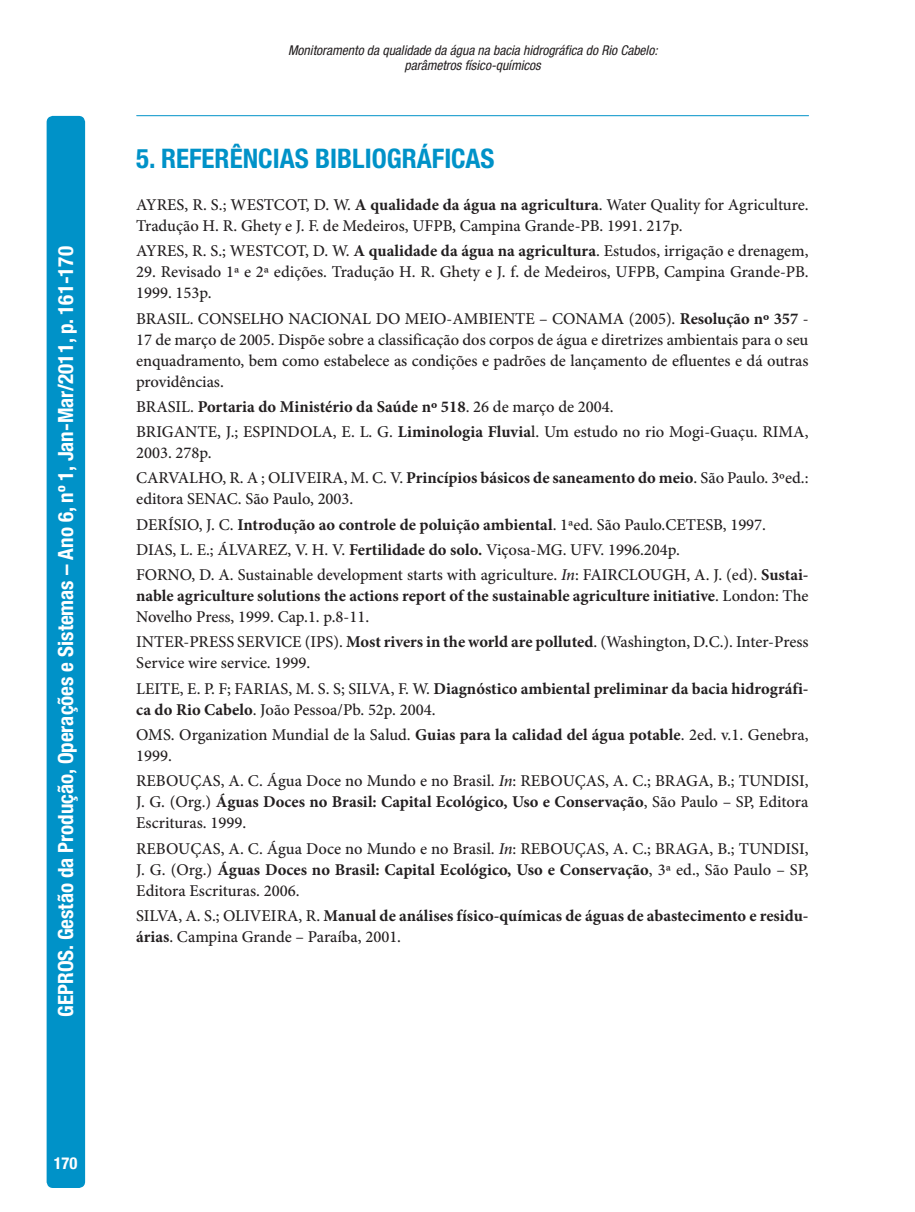
<style>
.page{position:relative;width:915px;height:1212px;background:#fff}
.page>*{position:absolute;margin:0;border:0;box-sizing:border-box;transform-origin:0 0}
.t1{font:700 condensed 27px "Helvetica Neue LT Std";color:#0092c8}
.t2{font:700 condensed 21px "Helvetica Neue LT Std";color:#fff}
.t3{font:500 16.5px/21px "Minion Pro";color:#231f20}
.t4{font:700 16.5px/21px "Minion Pro";color:#231f20}
.t5{font:700 condensed 16.5px "Helvetica Neue LT Std";color:#fff}
.t6{font:italic condensed 13.5px/15px "Helvetica Neue LT Std";color:#231f20;text-align:center}
.s1{font-weight:700}
.s2{font-style:italic}
.s3{font-weight:500}
</style>
<div class="page">
<div style="left:47px;top:116px;width:38px;height:1072px;background:#0092c8"></div>
<hr style="left:137px;top:115px;width:671px;height:1px;background:#0092c8">
<p class="t2" style="left:53px;top:1016px;width:772px;rotate:-90deg">GEPROS. Gestão da Produção, Operações e Sistemas – Ano 6, nº 1, Jan-Mar/2011, p. 161-170</p>
<p class="t5" style="left:54px;top:1153px;width:25px">170</p>
<p class="t6" style="left:288px;top:43px;width:371px">Monitoramento da qualidade da água na bacia hidrográfica do Rio Cabelo: parâmetros físico-químicos</p>
<h1 class="t1" style="left:136px;top:142px;width:359px">5. REFERÊNCIAS BIBLIOGRÁFICAS</h1>
<p class="t3" style="left:136px;top:195px;width:673px">AYRES, R. S.; WESTCOT, D. W. <span class="s1">A qualidade da água na agricultura</span>. Water Quality for Agriculture.<br>Tradução H. R. Ghety e J. F. de Medeiros, UFPB, Campina Grande-PB. 1991. 217p.</p>
<p class="t3" style="left:136px;top:241px;width:673px">AYRES, R. S.; WESTCOT, D. W. <span class="s1">A qualidade da água na agricultura</span>. Estudos, irrigação e drenagem,</p>
<p class="t3" style="left:136px;top:262px;width:673px">29. Revisado 1ª e 2ª edições. Tradução H. R. Ghety e J. f. de Medeiros, UFPB, Campina Grande-PB.<br>1999. 153p.</p>
<p class="t3" style="left:136px;top:309px;width:673px;text-align:justify">BRASIL. CONSELHO NACIONAL DO MEIO-AMBIENTE – CONAMA (2005). <span class="s1">Resolução nº 357</span> - 17 de março de 2005. Dispõe sobre a classificação dos corpos de água e diretrizes ambientais para o seu enquadramento, bem como estabelece as condições e padrões de lançamento de efluentes e dá outras providências.</p>
<p class="t3" style="left:136px;top:395px;width:673px;line-height:25.2px">BRASIL. <span class="s1">Portaria do Ministério da Saúde nº 518</span>. 26 de março de 2004.<br>BRIGANTE, J.; ESPINDOLA, E. L. G. <span class="s1">Liminologia Fluvia</span>l. Um estudo no rio Mogi-Guaçu. RIMA,</p>
<p class="t3" style="left:136px;top:441px;width:673px;line-height:25.2px">2003. 278p.<br>CARVALHO, R. A ; OLIVEIRA, M. C. V. <span class="s1">Princípios básicos de saneamento do meio</span>. São Paulo. 3ºed.:</p>
<p class="t3" style="left:136px;top:487px;width:673px;line-height:25.2px">editora SENAC. São Paulo, 2003.<br>DERÍSIO, J. C. <span class="s1">Introdução ao controle de poluição ambiental</span>. 1ªed. São Paulo.CETESB, 1997.<br>DIAS, L. E.; ÁLVAREZ, V. H. V. <span class="s1">Fertilidade do solo.</span> Viçosa-MG. UFV. 1996.204p.<br>FORNO, D. A. Sustainable development starts with agriculture. <span class="s2">In</span>: FAIRCLOUGH, A. J. (ed). <span class="s1">Sustai-</span></p>
<p class="t4" style="left:136px;top:586px;width:673px">nable agriculture solutions the actions report of the sustainable agriculture initiative<span class="s3">. London: The<br>Novelho Press, 1999. Cap.1. p.8-11.</span></p>
<p class="t3" style="left:136px;top:632px;width:673px">INTER-PRESS SERVICE (IPS). <span class="s1">Most rivers in the world are polluted</span>. (Washington, D.C.). Inter-Press<br>Service wire service. 1999.</p>
<p class="t4" style="left:136px;top:679px;width:673px"><span class="s3">LEITE, E. P. F; FARIAS, M. S. S; SILVA, F. W.</span> Diagnóstico ambiental preliminar da bacia hidrográfi&shy;ca do Rio Cabelo<span class="s3">. João Pessoa/Pb. 52p. 2004.</span></p>
<p class="t3" style="left:136px;top:725px;width:673px">OMS. Organization Mundial de la Salud. <span class="s1">Guias para la calidad del água potable</span>. 2ed. v.1. Genebra,<br>1999.</p>
<p class="t3" style="left:136px;top:771px;width:673px;text-align:justify">REBOUÇAS, A. C. Água Doce no Mundo e no Brasil. <span class="s2">In</span>: REBOUÇAS, A. C.; BRAGA, B.; TUNDISI, J. G. (Org.) <span class="s1">Águas Doces no Brasil: Capital Ecológico, Uso e Conservação</span>, São Paulo – SP, Editora Escrituras. 1999.</p>
<p class="t3" style="left:136px;top:838px;width:673px;text-align:justify">REBOUÇAS, A. C. Água Doce no Mundo e no Brasil. <span class="s2">In</span>: REBOUÇAS, A. C.; BRAGA, B.; TUNDISI, J. G. (Org.) <span class="s1">Águas Doces no Brasil: Capital Ecológico, Uso e Conservação</span>, 3ª ed., São Paulo – SP, Editora Escrituras. 2006.</p>
<p class="t4" style="left:136px;top:906px;width:673px"><span class="s3">SILVA, A. S.; OLIVEIRA, R.</span> Manual de análises físico-químicas de águas de abastecimento e residu&shy;árias<span class="s3">. Campina Grande – Paraíba, 2001.</span></p>
</div>
